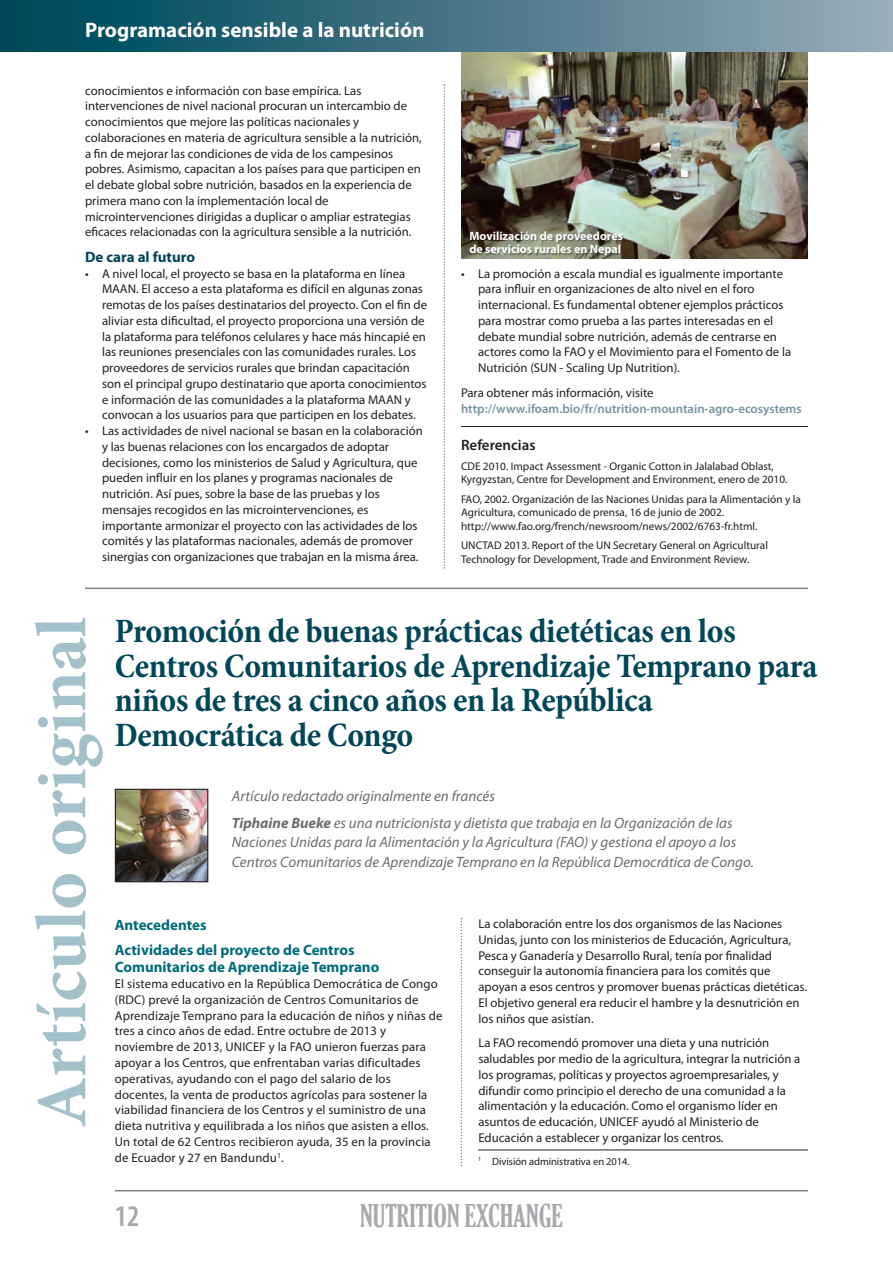
<style>
.page{position:relative;width:893px;height:1263px;background:#fff}
.page>*{position:absolute;margin:0;border:0;box-sizing:border-box;transform-origin:0 0}
.t1{font:700 72px "Minion Pro";letter-spacing:.005em;color:#a3c1ca}
.t2{font:700 condensed 34.5px/34.5px "Minion Pro";letter-spacing:-.01em;color:#004659}
.t3{font:extra-condensed 30px "Gloucester";color:#a8a9ad}
.t4{font:600 condensed 30px "Myriad Pro";color:#a8a9ad}
.t5{font:700 21px "Myriad Pro";color:#fff}
.t6{font:italic 15px/27px "Myriad Pro";color:#6c6d70}
.t7{font:700 15px/25.7px "Myriad Pro";color:#006b7c}
.t8{font:700 15px "Myriad Pro";color:#004659}
.t9{font:600 15px "Myriad Pro";color:#231f20}
.t10{font:12.75px/15.8px "Myriad Pro";color:#231f20}
.t11{font:600 12.75px "Myriad Pro";color:#7394a0}
.t12{font:700 12px/13.5px "Myriad Pro";color:#fff}
.t13{font:11.25px/13.5px "Myriad Pro";color:#231f20}
.t14{font:10.5px "Myriad Pro";letter-spacing:-.005em;color:#231f20}
.s1{font-weight:700}
</style>
<div class="page">
<img style="left:461px;top:51px;width:347px;height:208px">
<hr style="left:115px;top:1190px;width:693px;height:1px;background:#808285">
<div style="left:0;top:0;width:893px;height:51px;background:linear-gradient(to right,#004357,#99a9b7)"></div>
<img style="left:117px;top:791px;width:89px;height:89px">
<div style="left:115px;top:789px;width:93px;height:93px;border:1px solid #231f20"></div>
<hr style="left:478px;top:1150px;width:330px;height:1px;background:#231f20">
<svg style="left:444px;top:84px;width:1px;height:485px"></svg>
<svg style="left:461px;top:918px;width:1px;height:248px"></svg>
<hr style="left:85px;top:587px;width:723px;height:2px;background:#808285">
<hr style="left:461px;top:426px;width:347px;height:1px;background:#231f20">
<img style="left:461px;top:225px;width:180px;height:34px">
<h3 class="t5" style="left:85px;top:22px;width:341px">Programación sensible a la nutrición</h3>
<p class="t10" style="left:85px;top:84px;width:338px">conocimientos e información con base empírica. Las intervenciones de nivel nacional procuran un intercambio de conocimientos que mejore las políticas nacionales y colaboraciones en materia de agricultura sensible a la nutrición, a fin de mejorar las condiciones de vida de los campesinos pobres. Asimismo, capacitan a los países para que participen en el debate global sobre nutrición, basados en la experiencia de primera mano con la implementación local de microintervenciones dirigidas a duplicar o ampliar estrategias eficaces relacionadas con la agricultura sensible a la nutrición.</p>
<p class="t8" style="left:85px;top:251px;width:112px">De cara al futuro</p>
<p class="t10" style="left:102px;top:267px;width:327px;text-indent:-17px">• A nivel local, el proyecto se basa en la plataforma en línea MAAN. El acceso a esta plataforma es difícil en algunas zonas remotas de los países destinatarios del proyecto. Con el fin de aliviar esta dificultad, el proyecto proporciona una versión de la plataforma para teléfonos celulares y hace más hincapié en las reuniones presenciales con las comunidades rurales. Los proveedores de servicios rurales que brindan capacitación son el principal grupo destinatario que aporta conocimientos e información de las comunidades a la plataforma MAAN y convocan a los usuarios para que participen en los debates.</p>
<p class="t10" style="left:102px;top:424px;width:322px;text-indent:-17px">• Las actividades de nivel nacional se basan en la colaboración y las buenas relaciones con los encargados de adoptar decisiones, como los ministerios de Salud y Agricultura, que pueden influir en los planes y programas nacionales de nutrición. Así pues, sobre la base de las pruebas y los mensajes recogidos en las microintervenciones, es importante armonizar el proyecto con las actividades de los comités y las plataformas nacionales, además de promover sinergias con organizaciones que trabajan en la misma área.</p>
<p class="t12" style="left:469px;top:230px;width:155px">Movilización de proveedores de servicios rurales en Nepal</p>
<p class="t10" style="left:478px;top:267px;width:315px;text-indent:-17px">• La promoción a escala mundial es igualmente importante para influir en organizaciones de alto nivel en el foro internacional. Es fundamental obtener ejemplos prácticos para mostrar como prueba a las partes interesadas en el debate mundial sobre nutrición, además de centrarse en actores como la FAO y el Movimiento para el Fomento de la Nutrición (SUN - Scaling Up Nutrition).</p>
<p class="t10" style="left:461px;top:386px;width:194px">Para obtener más información, visite</p>
<p class="t11" style="left:461px;top:404px;width:342px">http://www.ifoam.bio/fr/nutrition-mountain-agro-ecosystems</p>
<p class="t9" style="left:461px;top:440px;width:76px">Referencias</p>
<p class="t13" style="left:461px;top:460px;width:328px">CDE 2010. Impact Assessment - Organic Cotton in Jalalabad Oblast,<br>Kyrgyzstan, Centre for Development and Environment, enero de 2010.</p>
<p class="t13" style="left:461px;top:493px;width:341px">FAO, 2002. Organización de las Naciones Unidas para la Alimentación y la<br>Agricultura, comunicado de prensa, 16 de junio de 2002. http://www.fao.org/french/newsroom/news/2002/6763-fr.html.</p>
<p class="t13" style="left:461px;top:540px;width:308px">UNCTAD 2013. Report of the UN Secretary General on Agricultural<br>Technology for Development, Trade and Environment Review.</p>
<h1 class="t1" style="left:35px;top:1128px;width:512px;rotate:-90deg">Artículo original</h1>
<h2 class="t2" style="left:115px;top:617px;width:704px">Promoción de buenas prácticas dietéticas en los Centros Comunitarios de Aprendizaje Temprano para niños de tres a cinco años en la República Democrática de Congo</h2>
<p class="t6" style="left:232px;top:783px;width:502px">Artículo redactado originalmente en francés<br><span class="s1">Tiphaine Bueke</span> es una nutricionista y dietista que trabaja en la Organización de las</p>
<p class="t6" style="left:232px;top:834px;width:524px;line-height:19.5px">Naciones Unidas para la Alimentación y la Agricultura (FAO) y gestiona el apoyo a los<br>Centros Comunitarios de Aprendizaje Temprano en la República Democrática de Congo.</p>
<p class="t7" style="left:115px;top:913px;width:241px">Antecedentes<br>Actividades del proyecto de Centros</p>
<p class="t7" style="left:115px;top:955px;width:266px">Comunitarios de Aprendizaje Temprano</p>
<p class="t10" style="left:115px;top:977px;width:329px">El sistema educativo en la República Democrática de Congo (RDC) prevé la organización de Centros Comunitarios de Aprendizaje Temprano para la educación de niños y niñas de tres a cinco años de edad. Entre octubre de 2013 y noviembre de 2013, UNICEF y la FAO unieron fuerzas para apoyar a los Centros, que enfrentaban varias dificultades operativas, ayudando con el pago del salario de los docentes, la venta de productos agrícolas para sostener la viabilidad financiera de los Centros y el suministro de una dieta nutritiva y equilibrada a los niños que asisten a ellos.<br>Un total de 62 Centros recibieron ayuda, 35 en la provincia de Ecuador y 27 en Bandundu<sup>1</sup>.</p>
<p class="t10" style="left:478px;top:917px;width:330px">La colaboración entre los dos organismos de las Naciones Unidas, junto con los ministerios de Educación, Agricultura, Pesca y Ganadería y Desarrollo Rural, tenía por finalidad conseguir la autonomía financiera para los comités que apoyan a esos centros y promover buenas prácticas dietéticas.<br>El objetivo general era reducir el hambre y la desnutrición en los niños que asistían.</p>
<p class="t10" style="left:478px;top:1036px;width:323px">La FAO recomendó promover una dieta y una nutrición saludables por medio de la agricultura, integrar la nutrición a los programas, políticas y proyectos agroempresariales, y difundir como principio el derecho de una comunidad a la alimentación y la educación. Como el organismo líder en asuntos de educación, UNICEF ayudó al Ministerio de</p>
<p class="t10" style="left:478px;top:1131px;width:247px">Educación a establecer y organizar los centros.</p>
<p class="t14" style="left:478px;top:1157px;width:153px"><sup>1</sup> División administrativa en 2014.</p>
<h3 class="t4" style="left:115px;top:1205px;width:26px">12</h3>
<h3 class="t3" style="left:360px;top:1198px;width:204px">NUTRITION EXCHANGE</h3>
</div>
